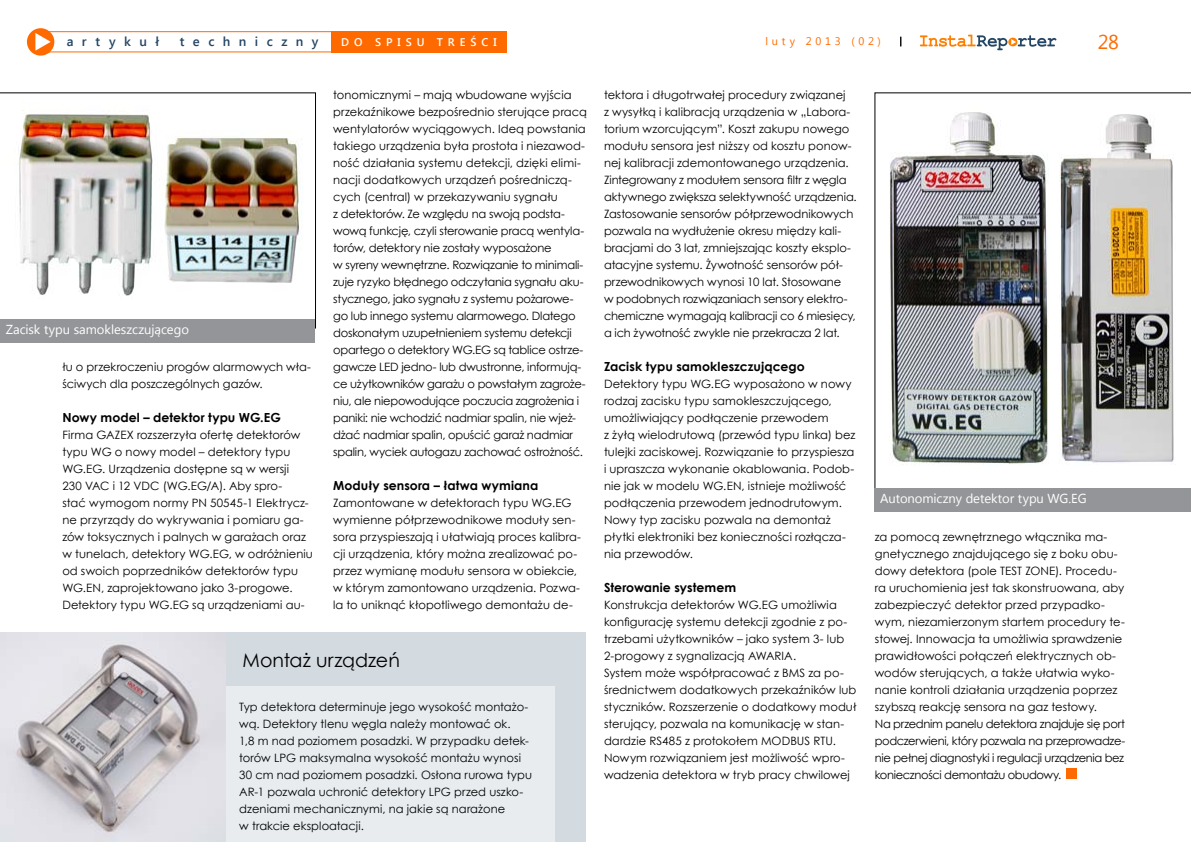
<style>
.page{position:relative;width:1191px;height:842px;background:#fff}
.page>*{position:absolute;margin:0;border:0;box-sizing:border-box;transform-origin:0 0}
.t1{font:20px "Segoe UI";color:#ff6a00}
.t2{font:19px "Century Gothic";color:#000}
.t3{font:13px "Segoe UI";letter-spacing:-.005em;color:#fff}
.t4{font:600 13px "Segoe UI";letter-spacing:.65em;color:#244564}
.t5{font:700 12.5px "Century Gothic";letter-spacing:.005em;color:#000}
.t6{font:11.5px/17px "Century Gothic";color:#000}
.t7{font:600 11.1px "Segoe UI";letter-spacing:.445em;color:#fff}
.t8{font:11px "Segoe UI";letter-spacing:.34em;color:#ff6a00}
</style>
<div class="page">
<div style="left:27px;top:28px;width:27px;height:28px;background:#ff6a00;border-radius:50%"></div>
<svg style="left:35px;top:33px;width:16px;height:17px"></svg>
<svg style="left:920px;top:35px;width:136px;height:15px"></svg>
<div style="left:33px;top:31px;width:310px;height:21px;border:1px solid #ff6a00"></div>
<div style="left:331px;top:31px;width:176px;height:21px;background:#ff6a00"></div>
<img style="left:0;top:93px;width:316px;height:235px">
<div style="left:0;top:319px;width:314px;height:23px;background:#939598"></div>
<div style="left:62px;top:632px;width:524px;height:210px;background:#d3dae0"></div>
<div style="left:62px;top:687px;width:493px;height:155px;background:#e8ecef"></div>
<img style="left:874px;top:93px;width:317px;height:395px">
<div style="left:874px;top:488px;width:317px;height:24px;background:#939598"></div>
<div style="left:1066px;top:769px;width:11px;height:10px;background:#ff6a00"></div>
<img style="left:0;top:632px;width:225px;height:209px">
<p class="t4" style="left:67px;top:32px;width:94px">artykuł</p>
<p class="t4" style="left:180px;top:32px;width:140px">techniczny</p>
<p class="t7" style="left:341px;top:34px;width:157px">do spisu treści</p>
<p class="t8" style="left:765px;top:34px;width:117px">luty 2013 (02)</p>
<h1 class="t1" style="left:1097px;top:28px;width:23px">28</h1>
<p class="t6" style="left:333px;top:86px;width:255px">tonomicznymi – mają wbudowane wyjścia przekaźnikowe bezpośrednio sterujące pracą wentylatorów wyciągowych. Ideą powstania takiego urządzenia była prostota i niezawod&shy;ność działania systemu detekcji, dzięki elimi&shy;nacji dodatkowych urządzeń pośredniczą&shy;cych (central) w przekazywaniu sygnału<br>z detektorów. Ze względu na swoją podsta&shy;wową funkcję, czyli sterowanie pracą wentyla&shy;torów, detektory nie zostały wyposażone<br>w syreny wewnętrzne. Rozwiązanie to minimali&shy;zuje ryzyko błędnego odczytania sygnału aku&shy;stycznego, jako sygnału z systemu pożarowe&shy;go lub innego systemu alarmowego. Dlatego doskonałym uzupełnieniem systemu detekcji opartego o detektory WG.EG są tablice ostrze&shy;gawcze LED jedno- lub dwustronne, informują&shy;ce użytkowników garażu o powstałym zagroże&shy;niu, ale niepowodujące poczucia zagrożenia i paniki: nie wchodzić nadmiar spalin, nie wjeż&shy;dżać nadmiar spalin, opuścić garaż nadmiar spalin, wyciek autogazu zachować ostrożność.</p>
<p class="t5" style="left:333px;top:476px;width:207px">Moduły sensora – łatwa wymiana</p>
<p class="t6" style="left:333px;top:494px;width:249px">Zamontowane w detektorach typu WG.EG wymienne półprzewodnikowe moduły sen&shy;sora przyspieszają i ułatwiają proces kalibra&shy;cji urządzenia, który można zrealizować po&shy;przez wymianę modułu sensora w obiekcie, w którym zamontowano urządzenia. Pozwa&shy;la to uniknąć kłopotliwego demontażu de-</p>
<p class="t3" style="left:880px;top:490px;width:208px">Autonomiczny detektor typu WG.EG</p>
<p class="t6" style="left:604px;top:86px;width:254px">tektora i długotrwałej procedury związanej<br>z wysyłką i kalibracją urządzenia w „Labora&shy;torium wzorcującym”. Koszt zakupu nowego modułu sensora jest niższy od kosztu ponow&shy;nej kalibracji zdemontowanego urządzenia.<br>Zintegrowany z modułem sensora filtr z węgla aktywnego zwiększa selektywność urządzenia.<br>Zastosowanie sensorów półprzewodnikowych pozwala na wydłużenie okresu między kali&shy;bracjami do 3 lat, zmniejszając koszty eksplo&shy;atacyjne systemu. Żywotność sensorów pół&shy;przewodnikowych wynosi 10 lat. Stosowane<br>w podobnych rozwiązaniach sensory elektro&shy;chemiczne wymagają kalibracji co 6 miesięcy, a ich żywotność zwykle nie przekracza 2 lat.</p>
<p class="t5" style="left:604px;top:357px;width:202px">Zacisk typu samokleszczującego</p>
<p class="t6" style="left:604px;top:375px;width:253px">Detektory typu WG.EG wyposażono w nowy rodzaj zacisku typu samokleszczującego, umożliwiający podłączenie przewodem<br>z żyłą wielodrutową (przewód typu linka) bez tulejki zaciskowej. Rozwiązanie to przyspiesza i upraszcza wykonanie okablowania. Podob&shy;nie jak w modelu WG.EN, istnieje możliwość podłączenia przewodem jednodrutowym.<br>Nowy typ zacisku pozwala na demontaż płytki elektroniki bez konieczności rozłącza&shy;nia przewodów.</p>
<p class="t5" style="left:604px;top:578px;width:134px">Sterowanie systemem</p>
<p class="t6" style="left:604px;top:596px;width:254px">Konstrukcja detektorów WG.EG umożliwia konfigurację systemu detekcji zgodnie z po&shy;trzebami użytkowników – jako system 3- lub 2-progowy z sygnalizacją AWARIA.<br>System może współpracować z BMS za po&shy;średnictwem dodatkowych przekaźników lub styczników. Rozszerzenie o dodatkowy moduł sterujący, pozwala na komunikację w stan&shy;dardzie RS485 z protokołem MODBUS RTU.<br>Nowym rozwiązaniem jest możliwość wpro&shy;wadzenia detektora w tryb pracy chwilowej</p>
<p class="t3" style="left:6px;top:320px;width:185px">Zacisk typu samokleszczującego</p>
<p class="t6" style="left:62px;top:358px;width:250px">łu o przekroczeniu progów alarmowych wła&shy;ściwych dla poszczególnych gazów.</p>
<p class="t5" style="left:62px;top:408px;width:220px">Nowy model – detektor typu WG.EG</p>
<p class="t6" style="left:62px;top:426px;width:252px">Firma GAZEX rozszerzyła ofertę detektorów typu WG o nowy model – detektory typu WG.EG. Urządzenia dostępne są w wersji<br>230 VAC i 12 VDC (WG.EG/A). Aby spro-<br>stać wymogom normy PN 50545-1 Elektrycz&shy;ne przyrządy do wykrywania i pomiaru ga&shy;zów toksycznych i palnych w garażach oraz w tunelach, detektory WG.EG, w odróżnieniu od swoich poprzedników detektorów typu WG.EN, zaprojektowano jako 3-progowe.<br>Detektory typu WG.EG są urządzeniami au-</p>
<p class="t6" style="left:874px;top:528px;width:252px">za pomocą zewnętrznego włącznika ma&shy;gnetycznego znajdującego się z boku obu&shy;dowy detektora (pole TEST ZONE). Procedu&shy;ra uruchomienia jest tak skonstruowana, aby zabezpieczyć detektor przed przypadko&shy;wym, niezamierzonym startem procedury te&shy;stowej. Innowacja ta umożliwia sprawdzenie prawidłowości połączeń elektrycznych ob&shy;wodów sterujących, a także ułatwia wyko&shy;nanie kontroli działania urządzenia poprzez szybszą reakcję sensora na gaz testowy.<br>Na przednim panelu detektora znajduje się port podczerwieni, który pozwala na przeprowadze&shy;nie pełnej diagnostyki i regulacji urządzenia bez konieczności demontażu obudowy.</p>
<h2 class="t2" style="left:243px;top:646px;width:159px">Montaż urządzeń</h2>
<p class="t6" style="left:239px;top:698px;width:294px">Typ detektora determinuje jego wysokość montażo&shy;wą. Detektory tlenu węgla należy montować ok.<br>1,8 m nad poziomem posadzki. W przypadku detek&shy;torów LPG maksymalna wysokość montażu wynosi 30 cm nad poziomem posadzki. Osłona rurowa typu AR-1 pozwala uchronić detektory LPG przed uszko&shy;dzeniami mechanicznymi, na jakie są narażone<br>w trakcie eksploatacji.</p>
</div>
